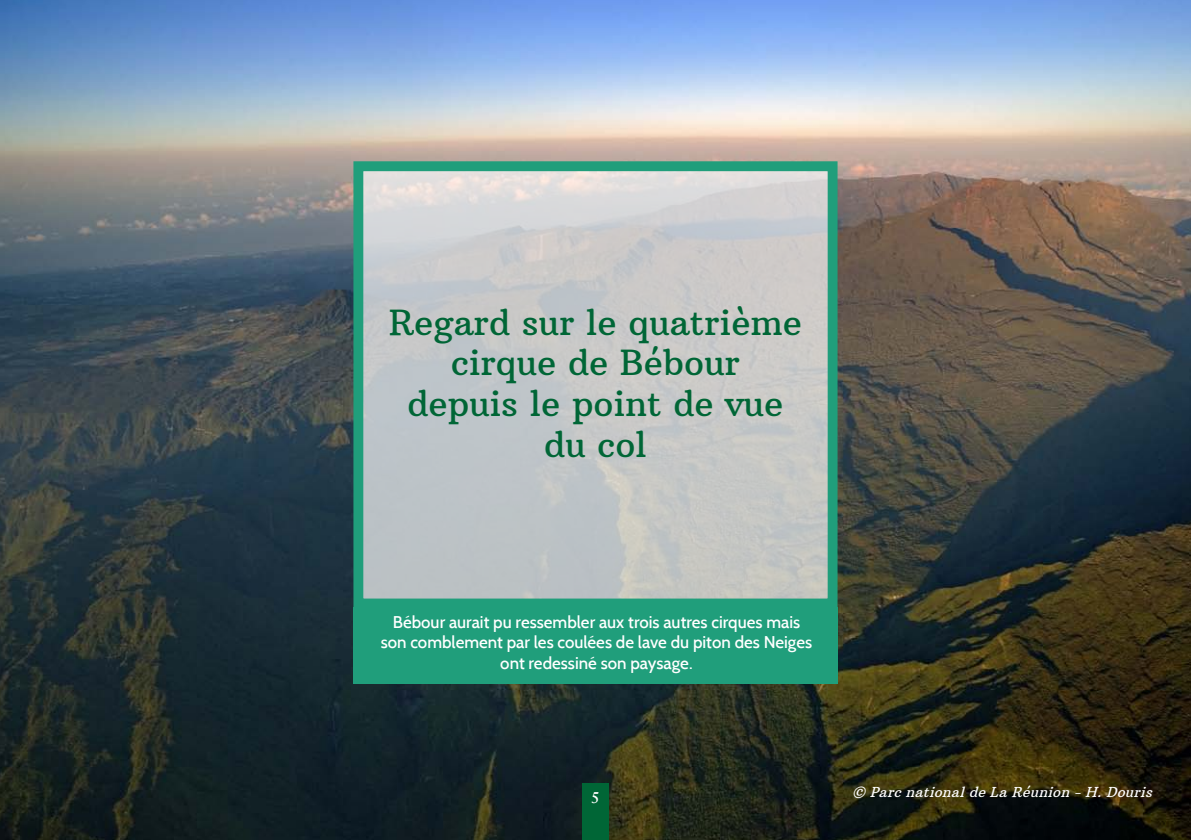
<style>
.page{position:relative;width:1191px;height:840px;background:#fff}
.page>*{position:absolute;margin:0;border:0;box-sizing:border-box;transform-origin:0 0}
.t1{font:35.2px/40.6px "Arbutus Slab";color:#006636;text-align:center}
.t2{font:500 17px/20.2px "Cabin";color:#fff;text-align:center}
.t3{font:700 15.8px "Sabon";color:#fff}
.Crédits_photo{font:italic 14px "Arbutus Slab";color:#fff}
</style>
<div class="page">
<img style="left:0;top:0;width:1191px;height:839px">
<img style="left:0;top:36px;width:33px;height:594px">
<svg style="left:364px;top:172px;width:462px;height:425px;fill:#c7c8c8"></svg>
<div style="left:353px;top:161px;width:484px;height:447px;border:10px solid #209e7b"></div>
<div style="left:353px;top:606px;width:484px;height:77px;background:#209e7b"></div>
<div style="left:582px;top:782px;width:27px;height:57px;background:#006636"></div>
<p class="t1" style="left:389px;top:302px;width:415px">Regard sur le quatrième cirque de Bébour</p>
<p class="t1" style="left:407px;top:383px;width:377px">depuis le point de vue du col</p>
<p class="t2" style="left:381px;top:611px;width:433px">Bébour aurait pu ressembler aux trois autres cirques mais son comblement par les coulées de lave du piton des Neiges ont redessiné son paysage.</p>
<p class="t3" style="left:591px;top:787px;width:10px">5</p>
<p class="Crédits_photo" style="left:852px;top:782px;width:306px">© ParcnationaldeLaRéunion -H.Douris</p>
</div>
